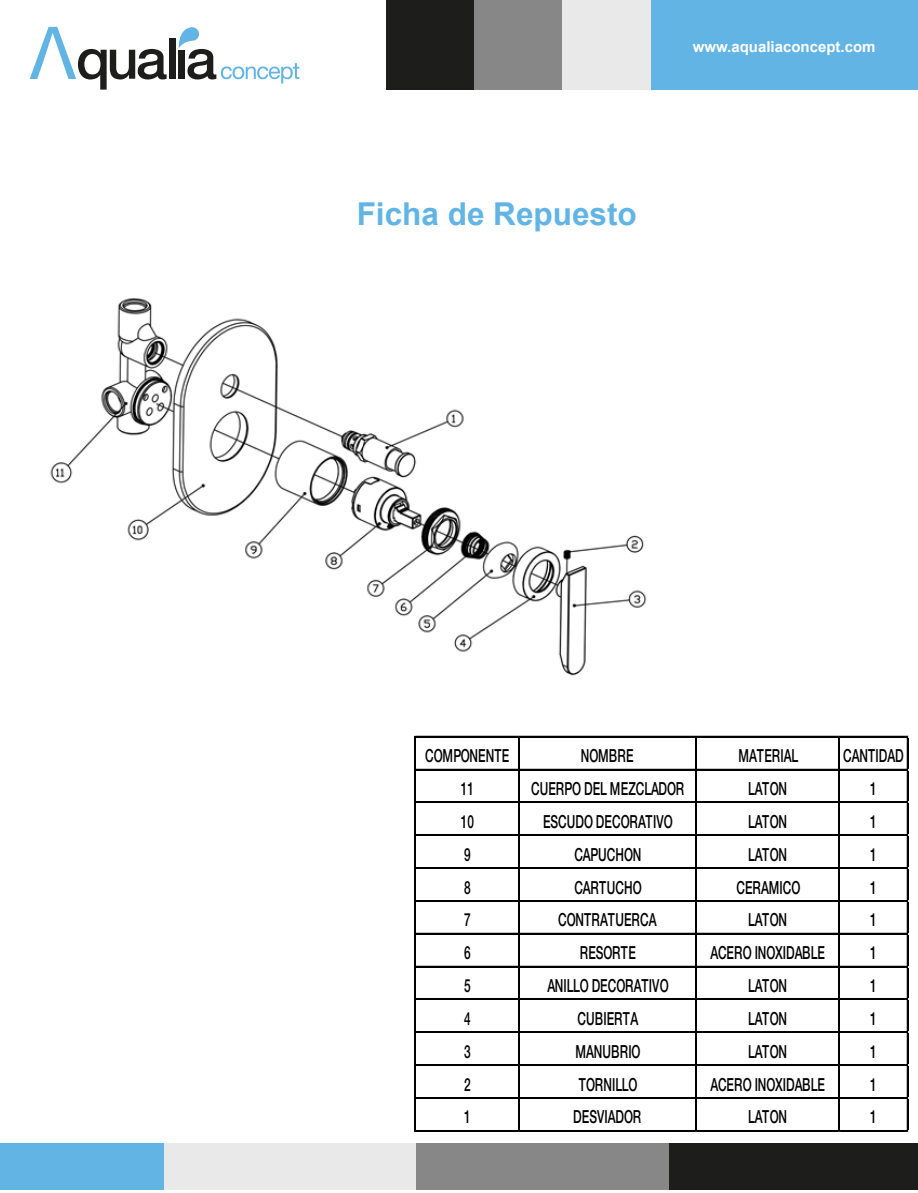
<style>
.page{position:relative;width:918px;height:1193px;background:#fff}
.page>*{position:absolute;margin:0;border:0;box-sizing:border-box;transform-origin:0 0}
.t1{font:700 31.5px "Arial";color:#61b4e4}
.t2{font:500 18px "Helvetica Neue LT Std";letter-spacing:.005em;color:#000;scale:.66 1}
.t3{font:700 15px "Arial";color:#fff}
</style>
<div class="page">
<div style="left:0;top:1143px;width:163px;height:47px;background:#61b4e4"></div>
<div style="left:164px;top:1143px;width:253px;height:47px;background:#e9e9e9"></div>
<div style="left:417px;top:1143px;width:253px;height:47px;background:#878787"></div>
<div style="left:670px;top:1143px;width:248px;height:47px;background:#1d1d1b"></div>
<div style="left:650px;top:0;width:268px;height:90px;background:#61b4e4"></div>
<div style="left:562px;top:0;width:88px;height:90px;background:#e9e9e9"></div>
<div style="left:474px;top:0;width:88px;height:90px;background:#878787"></div>
<div style="left:386px;top:0;width:88px;height:90px;background:#1d1d1b"></div>
<div style="left:169px;top:39px;width:7px;height:40px;background:#1d1d1b"></div>
<svg style="left:30px;top:27px;width:137px;height:63px"></svg>
<svg style="left:179px;top:27px;width:120px;height:57px"></svg>
<img style="left:50px;top:298px;width:597px;height:378px">
<hr style="left:416px;top:736px;width:492px;height:1px;background:#000">
<hr style="left:416px;top:768px;width:492px;height:2px;background:#000">
<hr style="left:416px;top:801px;width:492px;height:2px;background:#000">
<hr style="left:416px;top:834px;width:492px;height:2px;background:#000">
<hr style="left:416px;top:867px;width:492px;height:2px;background:#000">
<hr style="left:416px;top:900px;width:492px;height:1px;background:#000">
<hr style="left:416px;top:933px;width:492px;height:1px;background:#000">
<hr style="left:416px;top:965px;width:492px;height:2px;background:#000">
<hr style="left:416px;top:998px;width:492px;height:2px;background:#000">
<hr style="left:416px;top:1031px;width:492px;height:2px;background:#000">
<hr style="left:416px;top:1064px;width:492px;height:2px;background:#000">
<hr style="left:416px;top:1097px;width:492px;height:1px;background:#000">
<hr style="left:415px;top:736px;width:1px;height:395px;background:#000">
<hr style="left:518px;top:737px;width:1px;height:394px;background:#000">
<hr style="left:695px;top:737px;width:1px;height:394px;background:#000">
<hr style="left:839px;top:737px;width:1px;height:394px;background:#000">
<hr style="left:416px;top:1130px;width:492px;height:1px;background:#000">
<hr style="left:907px;top:737px;width:1px;height:394px;background:#000">
<p class="t3" style="left:693px;top:36px;width:184px">www.aqualiaconcept.com</p>
<h1 class="t1" style="left:357px;top:191px;width:282px">Ficha de Repuesto</h1>
<p class="t2" style="left:425px;top:745px;width:129px">COMPONENTE</p>
<p class="t2" style="left:581px;top:745px;width:82px">NOMBRE</p>
<p class="t2" style="left:738px;top:745px;width:92px">MATERIAL</p>
<p class="t2" style="left:843px;top:745px;width:93px">CANTIDAD</p>
<p class="t2" style="left:461px;top:778px;width:21px">11</p>
<p class="t2" style="left:531px;top:778px;width:233px">CUERPO DEL MEZCLADOR</p>
<p class="t2" style="left:748px;top:778px;width:60px">LATON</p>
<p class="t2" style="left:870px;top:778px;width:12px">1</p>
<p class="t2" style="left:461px;top:810px;width:21px">10</p>
<p class="t2" style="left:543px;top:810px;width:198px">ESCUDO DECORATIVO</p>
<p class="t2" style="left:748px;top:810px;width:60px">LATON</p>
<p class="t2" style="left:870px;top:810px;width:12px">1</p>
<p class="t2" style="left:464px;top:843px;width:12px">9</p>
<p class="t2" style="left:574px;top:843px;width:103px">CAPUCHON</p>
<p class="t2" style="left:748px;top:843px;width:60px">LATON</p>
<p class="t2" style="left:870px;top:843px;width:12px">1</p>
<p class="t2" style="left:464px;top:876px;width:12px">8</p>
<p class="t2" style="left:574px;top:876px;width:104px">CARTUCHO</p>
<p class="t2" style="left:736px;top:876px;width:99px">CERAMICO</p>
<p class="t2" style="left:870px;top:876px;width:12px">1</p>
<p class="t2" style="left:464px;top:909px;width:12px">7</p>
<p class="t2" style="left:558px;top:909px;width:151px">CONTRATUERCA</p>
<p class="t2" style="left:748px;top:909px;width:60px">LATON</p>
<p class="t2" style="left:870px;top:909px;width:12px">1</p>
<p class="t2" style="left:464px;top:942px;width:12px">6</p>
<p class="t2" style="left:580px;top:942px;width:86px">RESORTE</p>
<p class="t2" style="left:710px;top:942px;width:175px">ACERO INOXIDABLE</p>
<p class="t2" style="left:870px;top:942px;width:12px">1</p>
<p class="t2" style="left:464px;top:975px;width:12px">5</p>
<p class="t2" style="left:547px;top:975px;width:185px">ANILLO DECORATIVO</p>
<p class="t2" style="left:748px;top:975px;width:60px">LATON</p>
<p class="t2" style="left:870px;top:975px;width:12px">1</p>
<p class="t2" style="left:464px;top:1007px;width:12px">4</p>
<p class="t2" style="left:578px;top:1007px;width:94px">CUBIERTA</p>
<p class="t2" style="left:748px;top:1007px;width:60px">LATON</p>
<p class="t2" style="left:870px;top:1007px;width:12px">1</p>
<p class="t2" style="left:464px;top:1040px;width:12px">3</p>
<p class="t2" style="left:575px;top:1040px;width:100px">MANUBRIO</p>
<p class="t2" style="left:748px;top:1040px;width:60px">LATON</p>
<p class="t2" style="left:870px;top:1040px;width:12px">1</p>
<p class="t2" style="left:464px;top:1073px;width:12px">2</p>
<p class="t2" style="left:579px;top:1073px;width:90px">TORNILLO</p>
<p class="t2" style="left:710px;top:1073px;width:175px">ACERO INOXIDABLE</p>
<p class="t2" style="left:870px;top:1073px;width:12px">1</p>
<p class="t2" style="left:464px;top:1106px;width:12px">1</p>
<p class="t2" style="left:573px;top:1106px;width:104px">DESVIADOR</p>
<p class="t2" style="left:748px;top:1106px;width:60px">LATON</p>
<p class="t2" style="left:870px;top:1106px;width:12px">1</p>
</div>
